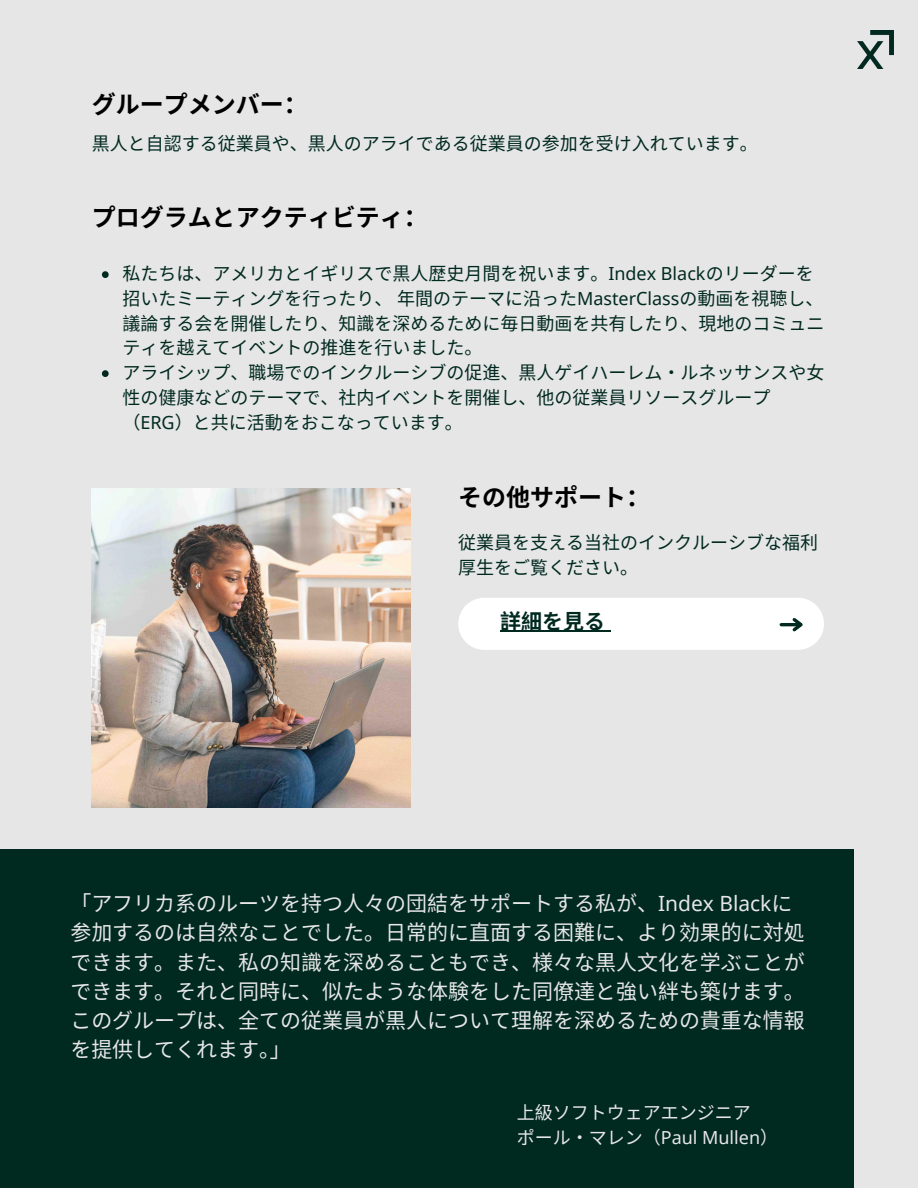
<style>
.page{position:relative;width:918px;height:1188px;background:#e6e6e6}
.page>*{position:absolute;margin:0;border:0;box-sizing:border-box;transform-origin:0 0}
.t1{font:700 24px "Noto Sans CJ Ksc";color:#000}
.t2{font:21px/29.2px "Noto Sans CJ Ksc";color:#e6e6e6}
.t3{font:700 21px "Noto Sans CJ Ksc";color:#00291f}
.t4{font:18px/24.8px "Noto Sans CJ Ksc";color:#00291f}
.t5{font:18px "Noto Sans";color:#e6e6e6}
.t6{font:18px "Noto Sans CJ Ksc";color:#e6e6e6}
.s1{font-family:"Noto Sans"}
.s2{font-family:"Noto Sans CJ Ksc"}
</style>
<div class="page">
<div style="left:0;top:850px;width:854px;height:338px;background:#00291f"></div>
<img style="left:92px;top:489px;width:319px;height:319px">
<img style="left:858px;top:31px;width:36px;height:38px">
<svg style="left:102px;top:271px;width:7px;height:7px"></svg>
<svg style="left:102px;top:370px;width:7px;height:7px"></svg>
<div style="left:458px;top:598px;width:366px;height:52px;background:#fff"></div>
<p class="t1" style="left:92px;top:85px;width:217px">グループメンバー：</p>
<h2 class="t4" style="left:92px;top:130px;width:668px">黒人と自認する従業員や、黒人のアライである従業員の参加を受け入れています。</h2>
<p class="t1" style="left:92px;top:198px;width:337px">プログラムとアクティビティ：</p>
<h1 class="t4" style="left:122px;top:260px;width:704px">私たちは、アメリカとイギリスで黒人歴史月間を祝います。<span class="s1">Index Black</span>のリーダーを招いたミーティングを行ったり、年間のテーマに沿った<span class="s1">MasterClass</span>の動画を視聴し、議論する会を開催したり、知識を深めるために毎日動画を共有したり、現地のコミュニティを越えてイベントの推進を行いました。</h1>
<p class="t4" style="left:122px;top:359px;width:702px">アライシップ、職場でのインクルーシブの促進、黒人ゲイハーレム・ルネッサンスや女性の健康などのテーマで、社内イベントを開催し、他の従業員リソースグループ（<span class="s1">ERG</span>）と共に活動をおこなっています。</p>
<h1 class="t1" style="left:458px;top:478px;width:193px">その他サポート：</h1>
<p class="t4" style="left:458px;top:529px;width:362px">従業員を支える当社のインクルーシブな福利厚生をご覧ください。</p>
<p class="t3" style="left:500px;top:605px;width:106px">詳細を見る</p>
<p class="t2" style="left:70px;top:888px;width:736px">「アフリカ系のルーツを持つ人々の団結をサポートする私が、<span class="s1">Index Black</span>に参加するのは自然なことでした。日常的に直面する困難に、より効果的に対処できます。また、私の知識を深めることもでき、様々な黒人文化を学ぶことができます。それと同時に、似たような体験をした同僚達と強い絆も築けます。このグループは、全ての従業員が黒人について理解を深めるための貴重な情報を提供してくれます。」</p>
<h3 class="t6" style="left:517px;top:1098px;width:236px">上級ソフトウェアエンジニア</h3>
<p class="t5" style="left:517px;top:1124px;width:263px"><span class="s2">ポール・マレン（</span>Paul Mullen<span class="s2">）</span></p>
</div>
